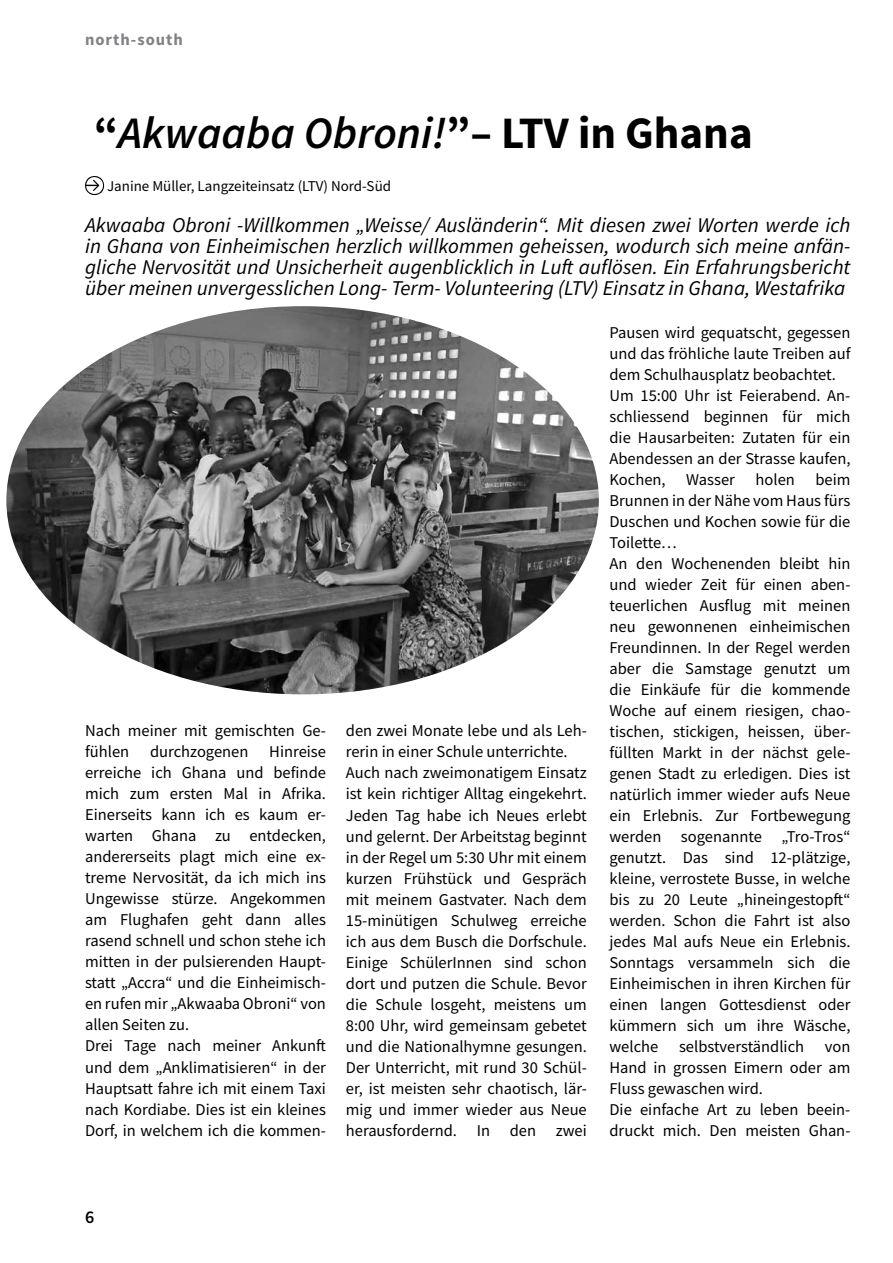
<style>
.page{position:relative;width:893px;height:1263px;background:#fff}
.page>*{position:absolute;margin:0;border:0;box-sizing:border-box;transform-origin:0 0}
.t1{font:italic 600 45px "Source Sans Pro";color:#000}
.t2{font:italic 21px/21px "Source Sans Pro";color:#000;text-align:justify}
.t3{font:600 18px "Source Sans Pro";color:#000}
.t4{font:16.5px/21px "Source Sans Pro";color:#000}
.t5{font:700 16.5px "Source Sans Pro";letter-spacing:.06em;color:#808285}
.t6{font:15px "Source Sans Pro";color:#000}
.s1{font-weight:700;font-style:normal}
</style>
<div class="page">
<svg style="left:85px;top:176px;width:19px;height:19px"></svg>
<img style="left:6px;top:306px;width:593px;height:388px">
<p class="t5" style="left:85px;top:28px;width:99px">north-south</p>
<h1 class="t1" style="left:94px;top:104px;width:660px"><span class="s1">“</span>Akwaaba Obroni!<span class="s1">”– LTV in Ghana</span></h1>
<p class="t6" style="left:107px;top:176px;width:286px">Janine Müller, Langzeiteinsatz (LTV) Nord-Süd</p>
<p class="t2" style="left:85px;top:215px;width:767px">Akwaaba Obroni -Willkommen „Weisse/ Ausländerin“. Mit diesen zwei Worten werde ich in Ghana von Einheimischen herzlich willkommen geheissen, wodurch sich meine anfän&shy;gliche Nervosität und Unsicherheit augenblicklich in Luft auflösen. Ein Erfahrungsbericht über meinen unvergesslichen Long- Term- Volunteering (LTV) Einsatz in Ghana, Westafrika</p>
<p class="t4" style="left:85px;top:720px;width:242px">Nach meiner mit gemischten Ge&shy;fühlen</p>
<p class="t4" style="left:150px;top:741px;width:100px">durchzogenen</p>
<p class="t4" style="left:85px;top:741px;width:242px;text-indent:184px">Hinreise erreiche ich Ghana und befinde mich zum ersten Mal in Afrika.<br>Einerseits kann ich es kaum er&shy;warten Ghana zu entdecken, andererseits plagt mich eine ex&shy;treme Nervosität, da ich mich ins<br>Ungewisse stürze. Angekommen am Flughafen geht dann alles rasend schnell und schon stehe ich mitten in der pulsierenden Haupt&shy;statt „Accra“ und die Einheimisch&shy;en rufen mir „Akwaaba Obroni“ von allen Seiten zu.<br>Drei Tage nach meiner Ankunft und dem „Anklimatisieren“ in der<br>Hauptsatt fahre ich mit einem Taxi nach Kordiabe. Dies ist ein kleines<br>Dorf, in welchem ich die kommen-</p>
<p class="t4" style="left:346px;top:720px;width:242px">den zwei Monate lebe und als Leh&shy;rerin in einer Schule unterrichte.<br>Auch nach zweimonatigem Einsatz ist kein richtiger Alltag eingekehrt.<br>Jeden Tag habe ich Neues erlebt und gelernt. Der Arbeitstag beginnt in der Regel um 5:30 Uhr mit einem kurzen Frühstück und Gespräch mit meinem Gastvater. Nach dem<br>15-minütigen Schulweg erreiche ich aus dem Busch die Dorfschule.<br>Einige SchülerInnen sind schon dort und putzen die Schule. Bevor die Schule losgeht, meistens um<br>8:00 Uhr, wird gemeinsam gebetet und die Nationalhymne gesungen.<br>Der Unterricht, mit rund 30 Schül&shy;er, ist meisten sehr chaotisch, lär&shy;mig und immer wieder aus Neue herausfordernd. In den zwei</p>
<p class="t4" style="left:609px;top:321px;width:242px">Pausen wird gequatscht, gegessen und das fröhliche laute Treiben auf dem Schulhausplatz beobachtet.<br>Um 15:00 Uhr ist Feierabend. An&shy;schliessend beginnen für mich die Hausarbeiten: Zutaten für ein<br>Abendessen an der Strasse kaufen,<br>Kochen, Wasser holen beim<br>Brunnen in der Nähe vom Haus fürs<br>Duschen und Kochen sowie für die<br>Toilette…<br>An den Wochenenden bleibt hin und wieder Zeit für einen aben&shy;teuerlichen Ausflug mit meinen neu gewonnenen einheimischen<br>Freundinnen. In der Regel werden aber die Samstage genutzt um die Einkäufe für die kommende<br>Woche auf einem riesigen, chao&shy;tischen, stickigen, heissen, über&shy;füllten Markt in der nächst gele&shy;genen Stadt zu erledigen. Dies ist natürlich immer wieder aufs Neue ein Erlebnis. Zur Fortbewegung werden sogenannte „Tro-Tros“ genutzt. Das sind 12-plätzige, kleine, verrostete Busse, in welche bis zu 20 Leute „hineingestopft“ werden. Schon die Fahrt ist also jedes Mal aufs Neue ein Erlebnis.<br>Sonntags versammeln sich die<br>Einheimischen in ihren Kirchen für einen langen Gottesdienst oder kümmern sich um ihre Wäsche, welche</p>
<p class="t4" style="left:679px;top:1036px;width:127px">selbstverständlich</p>
<p class="t4" style="left:609px;top:1036px;width:242px;text-indent:215px">von<br>Hand in grossen Eimern oder am<br>Fluss gewaschen wird.<br>Die einfache Art zu leben beein&shy;druckt mich. Den meisten Ghan-</p>
<p class="t3" style="left:85px;top:1205px;width:11px">6</p>
</div>
